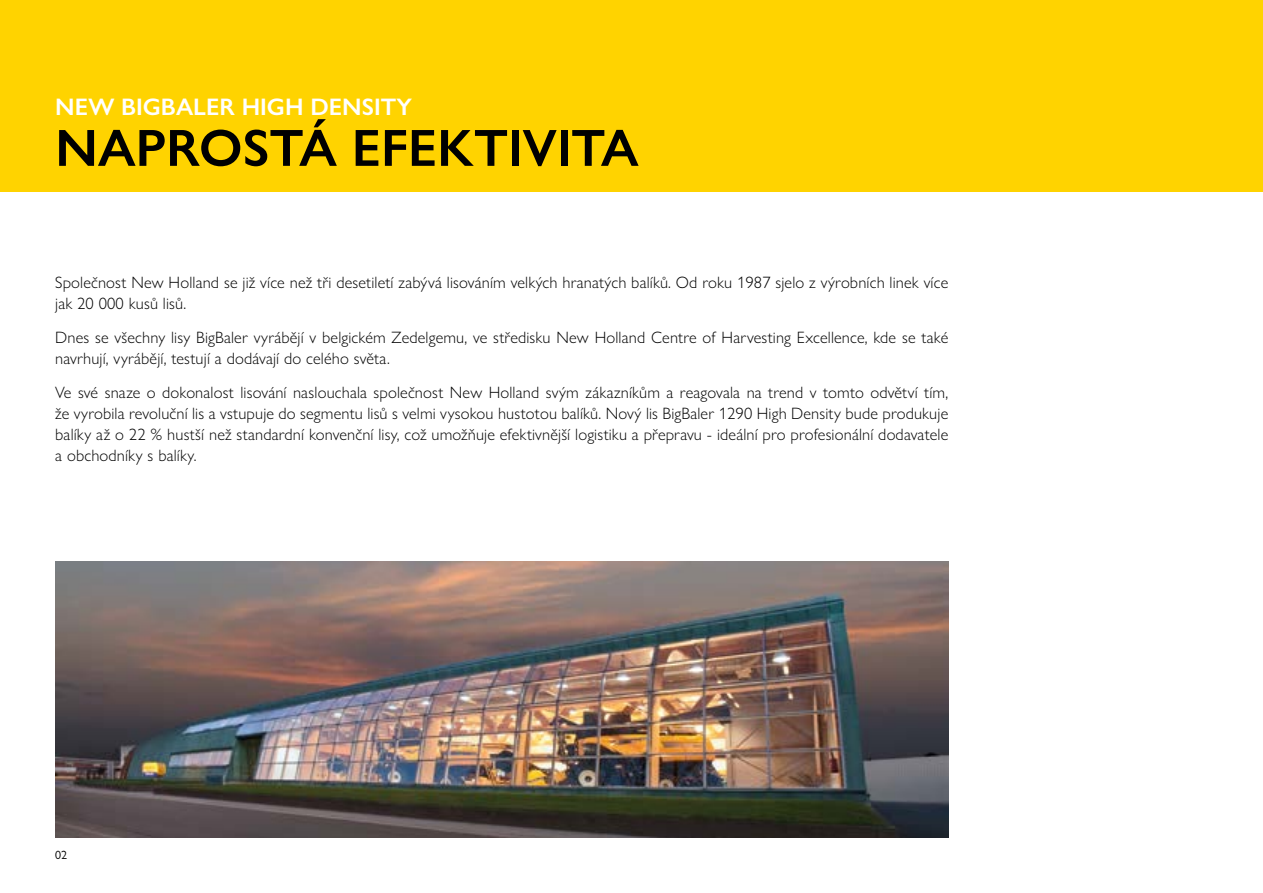
<style>
.page{position:relative;width:1263px;height:893px;background:#fff}
.page>*{position:absolute;margin:0;border:0;box-sizing:border-box;transform-origin:0 0}
.t1{font:600 52.5px "Gill Sans Nova";color:#000}
.t2{font:600 24px "Gill Sans Nova";color:#fff}
.t3{font:300 16.5px/21px "Gill Sans Nova";letter-spacing:.01em;color:#000}
.t4{font:12px "Gill Sans Nova";color:#000}
</style>
<div class="page">
<div style="left:0;top:0;width:1263px;height:191px;background:#ffd300"></div>
<img style="left:55px;top:561px;width:893px;height:277px">
<h2 class="t2" style="left:55px;top:92px;width:358px">NEW BIGBALER HIGH DENSITY</h2>
<h1 class="t1" style="left:55px;top:116px;width:585px">NAPROSTÁ EFEKTIVITA</h1>
<p class="t3" style="left:55px;top:272px;width:894px">Společnost New Holland se již více než tři desetiletí zabývá lisováním velkých hranatých balíků. Od roku 1987 sjelo z výrobních linek více jak 20 000 kusů lisů.</p>
<p class="t3" style="left:55px;top:327px;width:894px">Dnes se všechny lisy BigBaler vyrábějí v belgickém Zedelgemu, ve středisku New Holland Centre of Harvesting Excellence, kde se také navrhují, vyrábějí, testují a dodávají do celého světa.</p>
<p class="t3" style="left:55px;top:382px;width:894px;text-align:justify">Ve své snaze o dokonalost lisování naslouchala společnost New Holland svým zákazníkům a reagovala na trend v tomto odvětví tím, že vyrobila revoluční lis a vstupuje do segmentu lisů s velmi vysokou hustotou balíků. Nový lis BigBaler 1290 High Density bude produkuje balíky až o 22 % hustší než standardní konvenční lisy, což umožňuje efektivnější logistiku a přepravu - ideální pro profesionální dodavatele a obchodníky s balíky.</p>
<p class="t4" style="left:55px;top:847px;width:13px">02</p>
</div>
